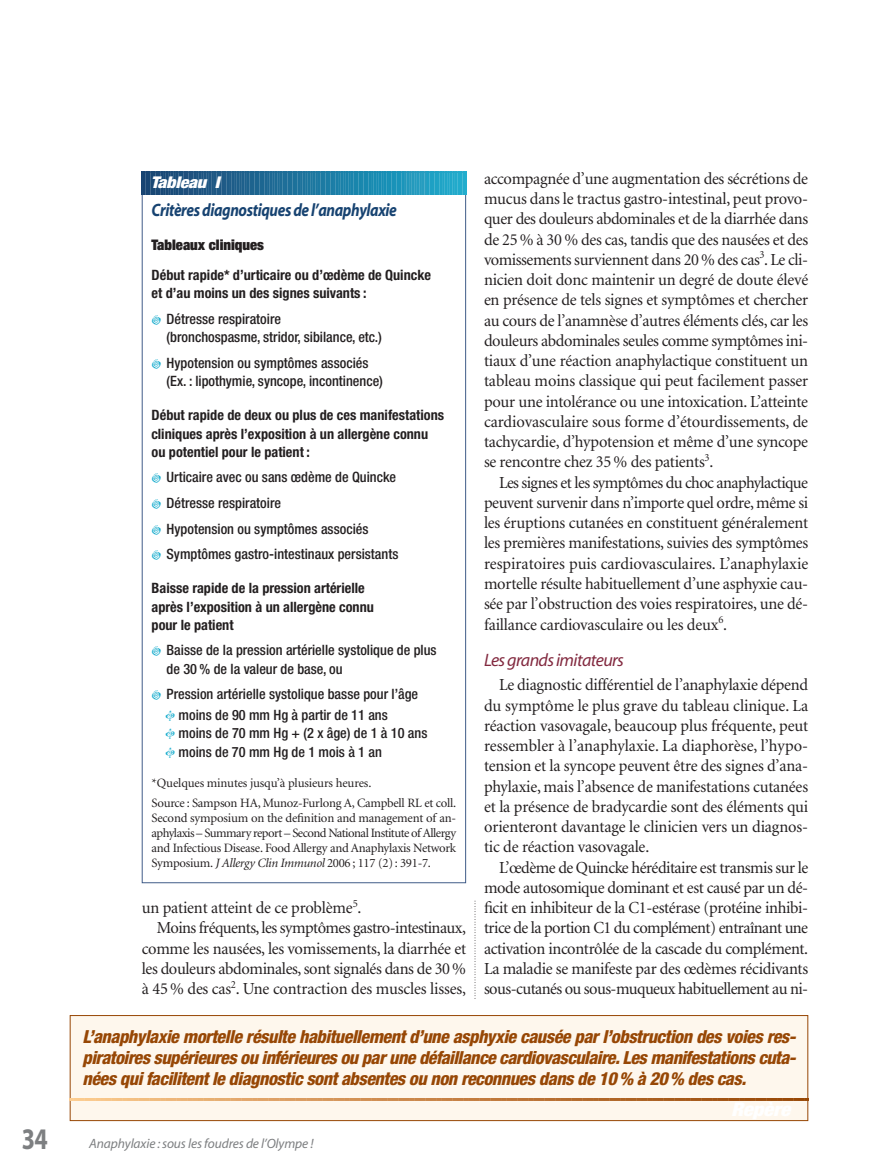
<style>
.page{position:relative;width:878px;height:1175px;background:#fff}
.page>*{position:absolute;margin:0;border:0;box-sizing:border-box;transform-origin:0 0}
.t1{font:700 30px "Myriad";color:#7d7f81;scale:.8 1}
.t2{font:italic 800 condensed 18px/21px "Helvetica Neue";letter-spacing:-.03em;color:#974705;text-align:justify}
.t3{font:italic 700 18px "Myriad";letter-spacing:-.025em;color:#174371;scale:.85 1}
.t4{font:italic 18px "Myriad";letter-spacing:-.035em;color:#82293f}
.t5{font:16.8px/20.2px "Minion";letter-spacing:-.015em;color:#231f20;text-align:justify}
.t6{font:16.8px "Minion";letter-spacing:-.035em;color:#231f20}
.t7{font:italic 900 condensed 16.2px "Helvetica Neue";color:#fff;scale:1.11 1}
.t8{font:900 expanded 14.7px "Helvetica Neue";color:#231f20}
.t9{font:500 condensed 14.25px/18.5px "Helvetica Neue";color:#231f20}
.t10{font:700 condensed 14.25px/18.5px "Helvetica Neue";color:#231f20}
.t11{font:italic 13.5px "Myriad";letter-spacing:-.01em;color:#7d7f81}
.t12{font:12.75px/15px "Minion";letter-spacing:-.02em;color:#231f20}
.s1{font-style:italic}
</style>
<div class="page">
<svg style="left:474px;top:901px;width:1px;height:98px"></svg>
<div style="left:70px;top:1015px;width:737px;height:105px;background:#fef7ed"></div>
<div style="left:70px;top:1015px;width:738px;height:105px;border:1px solid #974705"></div>
<svg style="left:70px;top:1098px;width:23px;height:22px"></svg>
<hr style="left:97px;top:1098px;width:2px;height:22px;background:#f9c78a">
<svg style="left:103px;top:1098px;width:109px;height:22px"></svg>
<hr style="left:216px;top:1098px;width:2px;height:22px;background:#e6ae71">
<svg style="left:222px;top:1098px;width:109px;height:22px"></svg>
<hr style="left:335px;top:1098px;width:2px;height:22px;background:#d59559">
<svg style="left:341px;top:1098px;width:17px;height:22px"></svg>
<hr style="left:362px;top:1098px;width:2px;height:22px;background:#d18f53">
<svg style="left:368px;top:1098px;width:82px;height:22px"></svg>
<hr style="left:454px;top:1098px;width:2px;height:22px;background:#c57f42">
<svg style="left:460px;top:1098px;width:17px;height:22px"></svg>
<hr style="left:481px;top:1098px;width:2px;height:22px;background:#c27a3d">
<svg style="left:487px;top:1098px;width:82px;height:22px"></svg>
<hr style="left:573px;top:1098px;width:2px;height:22px;background:#b46b2c">
<svg style="left:579px;top:1098px;width:17px;height:22px"></svg>
<hr style="left:600px;top:1098px;width:2px;height:22px;background:#b16728">
<svg style="left:606px;top:1098px;width:82px;height:22px"></svg>
<hr style="left:692px;top:1098px;width:2px;height:22px;background:#a55818">
<svg style="left:698px;top:1098px;width:17px;height:22px"></svg>
<hr style="left:719px;top:1098px;width:2px;height:22px;background:#a25414">
<svg style="left:725px;top:1098px;width:82px;height:22px"></svg>
<svg style="left:142px;top:172px;width:325px;height:22px;background:#247aa1"></svg>
<h1 class="t1" style="left:22px;top:1127px;width:34px">34</h1>
<p class="t7" style="left:151px;top:177px;width:66px">Tableau I</p>
<p class="t3" style="left:152px;top:203px;width:290px">Critères diagnostiques de l’anaphylaxie</p>
<p class="t8" style="left:152px;top:240px;width:114px">Tableaux cliniques</p>
<p class="t10" style="left:152px;top:267px;width:281px">Début rapide* d’urticaire ou d’œdème de Quincke et d’au moins un des signes suivants :</p>
<p class="t9" style="left:166px;top:311px;width:217px">Détresse respiratoire<br>(bronchospasme, stridor, sibilance, etc.)</p>
<p class="t9" style="left:166px;top:354px;width:218px">Hypotension ou symptômes associés (Ex. : lipothymie, syncope, incontinence)</p>
<p class="t10" style="left:151px;top:407px;width:294px">Début rapide de deux ou plus de ces manifestations cliniques après l’exposition à un allergène connu ou potentiel pour le patient :</p>
<p class="t9" style="left:166px;top:466px;width:233px;line-height:25.5px">Urticaire avec ou sans œdème de Quincke Détresse respiratoire<br>Hypotension ou symptômes associés Symptômes gastro-intestinaux persistants</p>
<p class="t10" style="left:151px;top:580px;width:224px">Baisse rapide de la pression artérielle après l’exposition à un allergène connu pour le patient</p>
<p class="t9" style="left:166px;top:642px;width:271px">Baisse de la pression artérielle systolique de plus de 30 % de la valeur de base, ou</p>
<p class="t9" style="left:178px;top:685px;width:241px;line-height:20.7px;text-indent:-12px">Pression artérielle systolique basse pour l’âge moins de 90 mm Hg à partir de 11 ans</p>
<p class="t9" style="left:178px;top:725px;width:250px">moins de 70 mm Hg + (2 x âge) de 1 à 10 ans moins de 70 mm Hg de 1 mois à 1 an</p>
<p class="t12" style="left:152px;top:774px;width:306px;line-height:19.5px">*Quelques minutes jusqu’à plusieurs heures.<br>Source : Sampson HA, Munoz-Furlong A, Campbell RL et coll.</p>
<p class="t12" style="left:152px;top:811px;width:306px;text-align:justify">Second symposium on the definition and management of an&shy;aphylaxis – Summary report – Second National Institute of Allergy and Infectious Disease. Food Allergy and Anaphylaxis Network Symposium. <span class="s1">J Allergy Clin Immunol</span> 2006 ; 117 (2) : 391-7.</p>
<p class="t5" style="left:142px;top:899px;width:221px">un patient atteint de ce problème<sup>5</sup>.</p>
<p class="t6" style="left:157px;top:921px;width:310px">Moins fréquents, les symptômes gastro-intestinaux,</p>
<p class="t5" style="left:142px;top:939px;width:326px">comme les nausées, les vomissements, la diarrhée et</p>
<p class="t5" style="left:142px;top:959px;width:326px">les douleurs abdominales, sont signalés dans de 30 %</p>
<p class="t5" style="left:142px;top:980px;width:325px">à 45 % des cas<sup>2</sup>. Une contraction des muscles lisses,</p>
<p class="t5" style="left:484px;top:170px;width:326px">accompagnée d’une augmentation des sécrétions de mucus dans le tractus gastro-intestinal, peut provo&shy;quer des douleurs abdominales et de la diarrhée dans de 25 % à 30 % des cas, tandis que des nausées et des vomissements surviennent dans 20 % des cas<sup>3</sup>. Le cli&shy;nicien doit donc maintenir un degré de doute élevé en présence de tels signes et symptômes et chercher au cours de l’anamnèse d’autres éléments clés, car les douleurs abdominales seules comme symptômes ini&shy;tiaux d’une réaction anaphylactique constituent un tableau moins classique qui peut facilement passer pour une intolérance ou une intoxication. L’atteinte cardiovasculaire sous forme d’étourdissements, de tachycardie, d’hypotension et même d’une syncope se rencontre chez 35 % des patients<sup>3</sup>.</p>
<p class="t5" style="left:484px;top:473px;width:326px;text-indent:15px">Les signes et les symptômes du choc anaphylactique peuvent survenir dans n’importe quel ordre, même si les éruptions cutanées en constituent généralement les premières manifestations, suivies des symptômes respiratoires puis cardiovasculaires. L’anaphylaxie mortelle résulte habituellement d’une asphyxie cau&shy;sée par l’obstruction des voies respiratoires, une dé&shy;faillance cardiovasculaire ou les deux<sup>6</sup>.</p>
<p class="t4" style="left:484px;top:652px;width:141px">Les grands imitateurs</p>
<p class="t5" style="left:484px;top:676px;width:326px;text-indent:15px">Le diagnostic différentiel de l’anaphylaxie dépend du symptôme le plus grave du tableau clinique. La réaction vasovagale, beaucoup plus fréquente, peut ressembler à l’anaphylaxie. La diaphorèse, l’hypo&shy;tension et la syncope peuvent être des signes d’ana&shy;phylaxie, mais l’absence de manifestations cutanées et la présence de bradycardie sont des éléments qui orienteront davantage le clinicien vers un diagnos&shy;tic de réaction vasovagale.</p>
<p class="t5" style="left:484px;top:858px;width:326px;text-indent:15px">L’œdème de Quincke héréditaire est transmis sur le mode autosomique dominant et est causé par un dé&shy;ficit en inhibiteur de la C1-estérase (protéine inhibi&shy;trice de la portion C1 du complément) entraînant une activation incontrôlée de la cascade du complément.<br>La maladie se manifeste par des œdèmes récidivants sous-cutanés ou sous-muqueux habituellement au ni-</p>
<p class="t2" style="left:82px;top:1028px;width:718px">L’anaphylaxie mortelle résulte habituellementd’une asphyxie causée parl’obstruction des voies res&shy;piratoires supérieures ou inférieures ou parune défaillance cardiovasculaire. Les manifestations cuta&shy;nées quifacilitentle diagnostic sontabsentes ou non reconnues dans de 10% à 20% des cas.</p>
<p class="t11" style="left:89px;top:1138px;width:226px">Anaphylaxie : sous les foudres de l’Olympe !</p>
</div>
